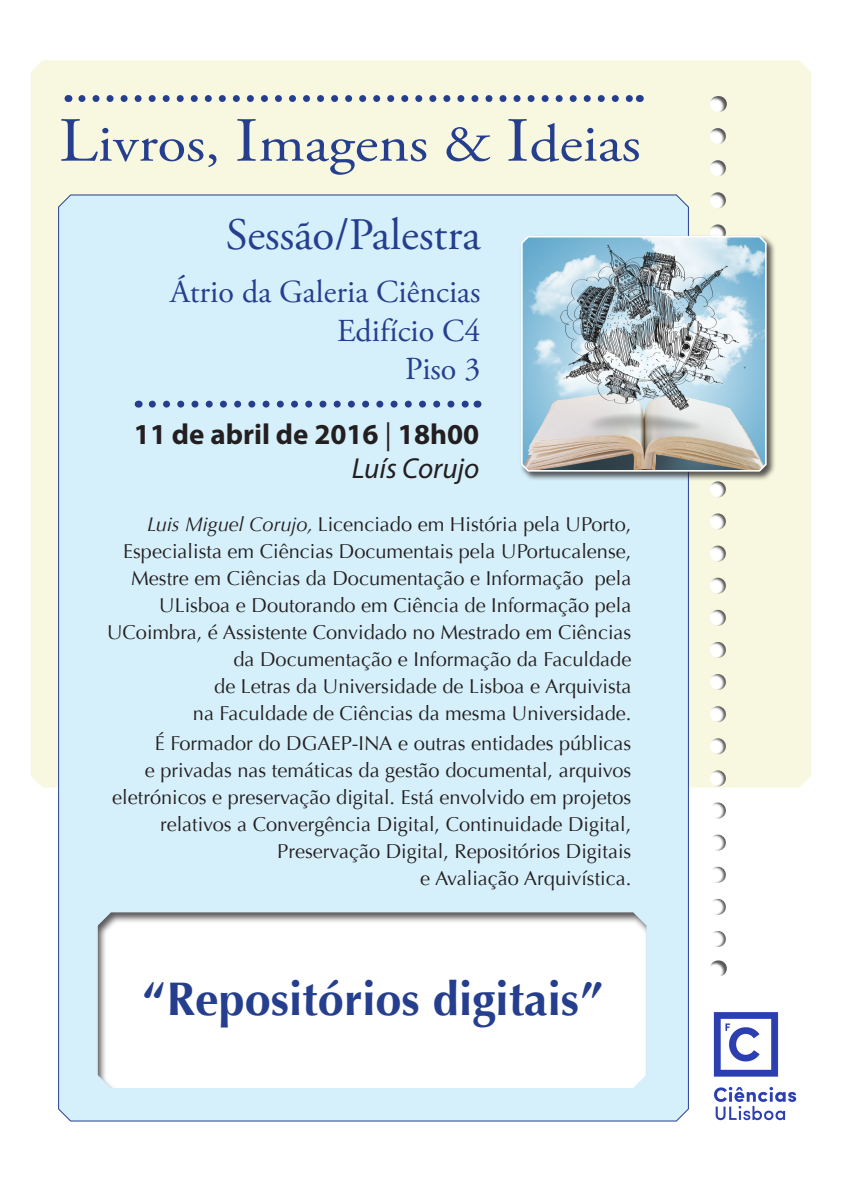
<style>
.page{position:relative;width:842px;height:1191px;background:#fff}
.page>*{position:absolute;margin:0;border:0;box-sizing:border-box;transform-origin:0 0}
.t1{font:52.4px "Adobe Garamond Pro";color:#253f8e;scale:1.12 1}
.t2{font:700 47px "Optima";color:#253f8e}
.t3{font:45px "Adobe Garamond Pro";color:#253f8e}
.t4{font:32px "Adobe Garamond Pro";color:#253f8e}
.t5{font:700 29px "Myriad Pro";color:#231f20}
.t6{font:italic 29px "Myriad Pro";color:#231f20}
.t7{font:20px/27px "Optima";color:#231f20;text-align:right}
.s1{font-size:62.7px}
.s2{font-weight:400}
.s3{font-style:italic}
</style>
<div class="page">
<div style="left:31px;top:60px;width:780px;height:727px;background:#f7f8df"></div>
<div style="left:58px;top:193px;width:631px;height:929px;background:#d6f0fb"></div>
<svg style="left:82px;top:95px;width:550px;height:7px;background:#a6b0bf"></svg>
<div style="left:708px;top:95px;width:18px;height:881px;background:#231f20;opacity:.75"></div>
<svg style="left:152px;top:400px;width:318px;height:7px;background:#95afd3"></svg>
<img style="left:713px;top:1012px;width:84px;height:109px">
<div style="left:96px;top:911px;width:550px;height:178px;background:#231f20;opacity:.75"></div>
<div style="left:519px;top:234px;width:257px;height:247px;background:#231f20;opacity:.75"></div>
<svg style="left:520px;top:234px;width:247px;height:238px;background:#acbec6"></svg>
<p class="t1" style="left:59px;top:113px;width:521px"><span class="s1">L</span>ivros, <span class="s1">I</span>magens &amp; <span class="s1">I</span>deias</p>
<p class="t3" style="left:226px;top:208px;width:256px">Sessão/Palestra</p>
<p class="t4" style="left:170px;top:273px;width:312px">Átrio da Galeria Ciências</p>
<p class="t4" style="left:337px;top:311px;width:145px">Edifício C4</p>
<p class="t4" style="left:405px;top:350px;width:77px">Piso 3</p>
<p class="t5" style="left:134px;top:415px;width:347px">11 de abril de 2016 <span class="s2">|</span> 18h00</p>
<p class="t6" style="left:352px;top:451px;width:129px">Luís Corujo</p>
<p class="t7" style="left:107px;top:511px;width:526px"><span class="s3">Luis Miguel Corujo,</span> Licenciado em História pela UPorto, Especialista em Ciências Documentais pela UPortucalense, Mestre em Ciências da Documentação e Informação pela ULisboa e Doutorando em Ciência de Informação pela UCoimbra, é Assistente Convidado no Mestrado em Ciências da Documentação e Informação da Faculdade<br>de Letras da Universidade de Lisboa e Arquivista<br>na Faculdade de Ciências da mesma Universidade.</p>
<p class="t7" style="left:112px;top:730px;width:521px">É Formador do DGAEP-INA e outras entidades públicas<br>e privadas nas temáticas da gestão documental, arquivos eletrónicos e preservação digital. Está envolvido em projetos relativos a Convergência Digital, Continuidade Digital, Preservação Digital, Repositórios Digitais<br>e Avaliação Arquivística.</p>
<p class="t2" style="left:143px;top:972px;width:461px">“Repositórios digitais”</p>
</div>
